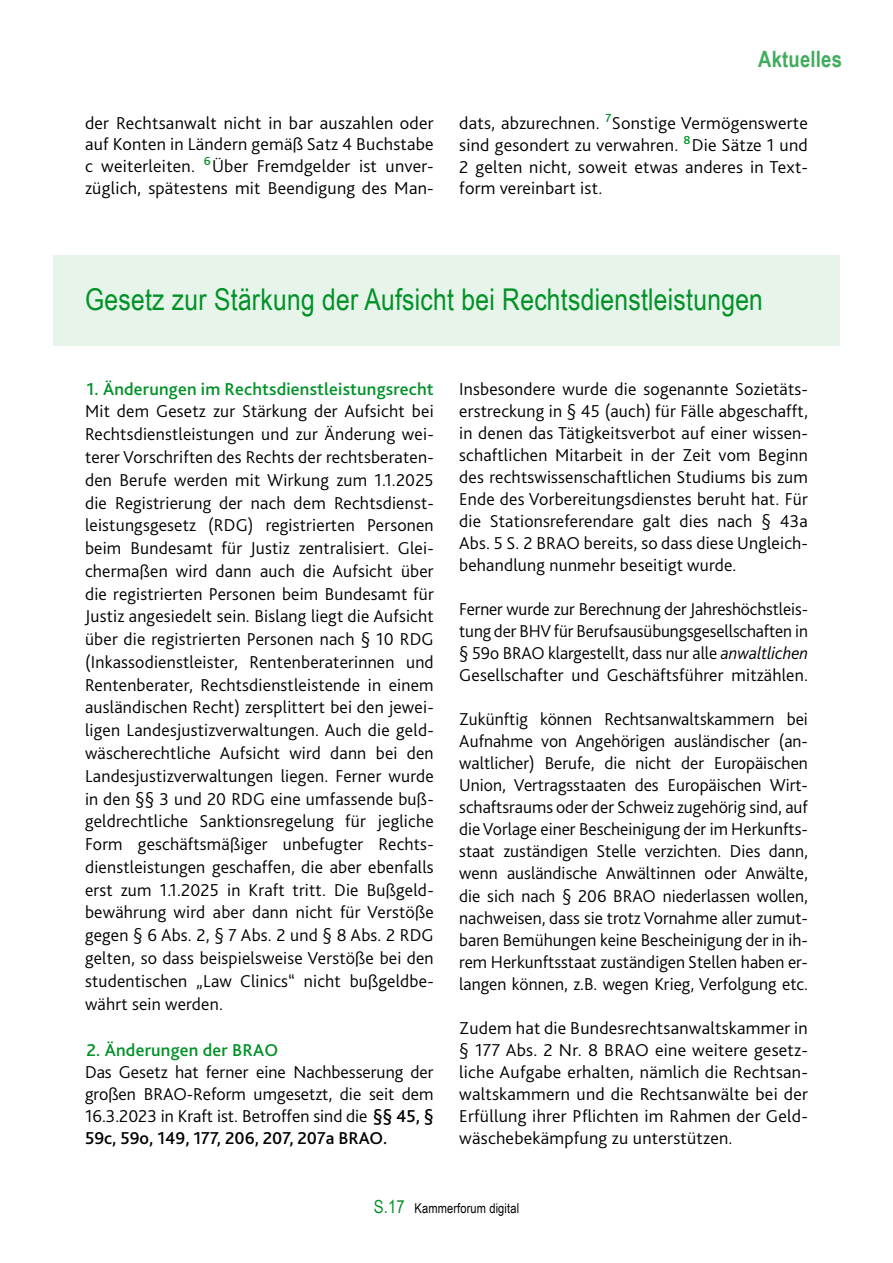
<style>
.page{position:relative;width:893px;height:1263px;background:#fff}
.page>*{position:absolute;margin:0;border:0;box-sizing:border-box;transform-origin:0 0}
.t1{font:30px "Arial Narrow";letter-spacing:.01em;color:#009127}
.t2{font:700 22.5px "Arial Narrow";letter-spacing:.01em;color:#40ad5d}
.Fließtext{font:300 18px/22px "Bliss 2";letter-spacing:.01em;color:#000;text-align:justify}
.Headline_1_Fließtext{font:500 18px "Bliss 2";letter-spacing:.01em;color:#009127}
.t3{font:13.5px "Arial Narrow";letter-spacing:.01em;color:#000}
.s1{font-weight:500}
.s2{font-style:italic}
.s3{font-size:18px;color:#009127}
</style>
<div class="page">
<div style="left:53px;top:255px;width:787px;height:90px;background:#e6f4e9"></div>
<p class="Fließtext" style="left:85px;top:112px;width:350px;line-height:21.6px">der Rechtsanwalt nicht in bar auszahlen oder auf Konten in Ländern gemäß Satz 4 Buchstabe c weiterleiten. <sup>6</sup>Über Fremdgelder ist unver&shy;züglich, spätestens mit Beendigung des Man-</p>
<p class="t2" style="left:758px;top:42px;width:85px">Aktuelles</p>
<p class="Fließtext" style="left:459px;top:112px;width:350px;line-height:21.6px">dats, abzurechnen. <sup>7</sup>Sonstige Vermögenswerte sind gesondert zu verwahren. <sup>8</sup>Die Sätze 1 und 2 gelten nicht, soweit etwas anderes in Text&shy;form vereinbart ist.</p>
<p class="t1" style="left:85px;top:277px;width:679px">Gesetz zur Stärkung der Aufsicht bei Rechtsdienstleistungen</p>
<p class="Headline_1_Fließtext" style="left:87px;top:377px;width:349px">1. Änderungen im Rechtsdienstleistungsrecht</p>
<p class="Fließtext" style="left:85px;top:400px;width:350px;line-height:22.8px">Mit dem Gesetz zur Stärkung der Aufsicht bei Rechtsdienstleistungen und zur Änderung wei&shy;terer Vorschriften des Rechts der rechtsberaten&shy;den Berufe werden mit Wirkung zum 1.1.2025 die Registrierung der nach dem Rechtsdienst&shy;leistungsgesetz (RDG) registrierten Personen beim Bundesamt für Justiz zentralisiert. Glei&shy;chermaßen wird dann auch die Aufsicht über die registrierten Personen beim Bundesamt für Justiz angesiedelt sein. Bislang liegt die Aufsicht über die registrierten Personen nach § 10 RDG (Inkassodienstleister, Rentenberaterinnen und Rentenberater, Rechtsdienstleistende in einem ausländischen Recht) zersplittert bei den jewei&shy;ligen Landesjustizverwaltungen. Auch die geld&shy;wäscherechtliche Aufsicht wird dann bei den Landesjustizverwaltungen liegen. Ferner wurde in den §§ 3 und 20 RDG eine umfassende buß&shy;geldrechtliche Sanktionsregelung für jegliche Form geschäftsmäßiger unbefugter Rechts&shy;dienstleistungen geschaffen, die aber ebenfalls erst zum 1.1.2025 in Kraft tritt. Die Bußgeld&shy;bewährung wird aber dann nicht für Verstöße gegen § 6 Abs. 2, § 7 Abs. 2 und § 8 Abs. 2 RDG gelten, so dass beispielsweise Verstöße bei den studentischen „Law Clinics“ nicht bußgeldbe&shy;währt sein werden.</p>
<p class="Headline_1_Fließtext" style="left:87px;top:1039px;width:193px">2. Änderungen der BRAO</p>
<p class="Fließtext" style="left:85px;top:1060px;width:350px">Das Gesetz hat ferner eine Nachbesserung der großen BRAO-Reform umgesetzt, die seit dem 16.3.2023 in Kraft ist. Betroffen sind die <span class="s1">§§ 45, § 59c, 59o, 149, 177, 206, 207, 207a BRAO.</span></p>
<p class="Fließtext" style="left:459px;top:377px;width:350px">Insbesondere wurde die sogenannte Sozietäts&shy;erstreckung in § 45 (auch) für Fälle abgeschafft, in denen das Tätigkeitsverbot auf einer wissen&shy;schaftlichen Mitarbeit in der Zeit vom Beginn des rechtswissenschaftlichen Studiums bis zum Ende des Vorbereitungsdienstes beruht hat. Für die Stationsreferendare galt dies nach § 43a Abs. 5 S. 2 BRAO bereits, so dass diese Ungleich&shy;behandlung nunmehr beseitigt wurde.</p>
<p class="Fließtext" style="left:459px;top:598px;width:350px">Ferner wurde zur Berechnung der Jahreshöchstleis&shy;tung der BHV für Berufsausübungsgesellschaften in § 59o BRAO klargestellt, dass nur alle <span class="s2">anwaltlichen </span>Gesellschafter und Geschäftsführer mitzählen.</p>
<p class="Fließtext" style="left:459px;top:708px;width:350px">Zukünftig können Rechtsanwaltskammern bei Aufnahme von Angehörigen ausländischer (an&shy;waltlicher) Berufe, die nicht der Europäischen Union, Vertragsstaaten des Europäischen Wirt&shy;schaftsraums oder der Schweiz zugehörig sind, auf die Vorlage einer Bescheinigung der im Herkunfts&shy;staat zuständigen Stelle verzichten. Dies dann, wenn ausländische Anwältinnen oder Anwälte, die sich nach § 206 BRAO niederlassen wollen, nachweisen, dass sie trotz Vornahme aller zumut&shy;baren Bemühungen keine Bescheinigung der in ih&shy;rem Herkunftsstaat zuständigen Stellen haben er&shy;langen können, z.B. wegen Krieg, Verfolgung etc.</p>
<p class="Fließtext" style="left:459px;top:1016px;width:350px">Zudem hat die Bundesrechtsanwaltskammer in § 177 Abs. 2 Nr. 8 BRAO eine weitere gesetz&shy;liche Aufgabe erhalten, nämlich die Rechtsan&shy;waltskammern und die Rechtsanwälte bei der Erfüllung ihrer Pflichten im Rahmen der Geld&shy;wäschebekämpfung zu unterstützen.</p>
<p class="t3" style="left:374px;top:1198px;width:147px"><span class="s3">S.17</span> Kammerforum digital</p>
</div>
